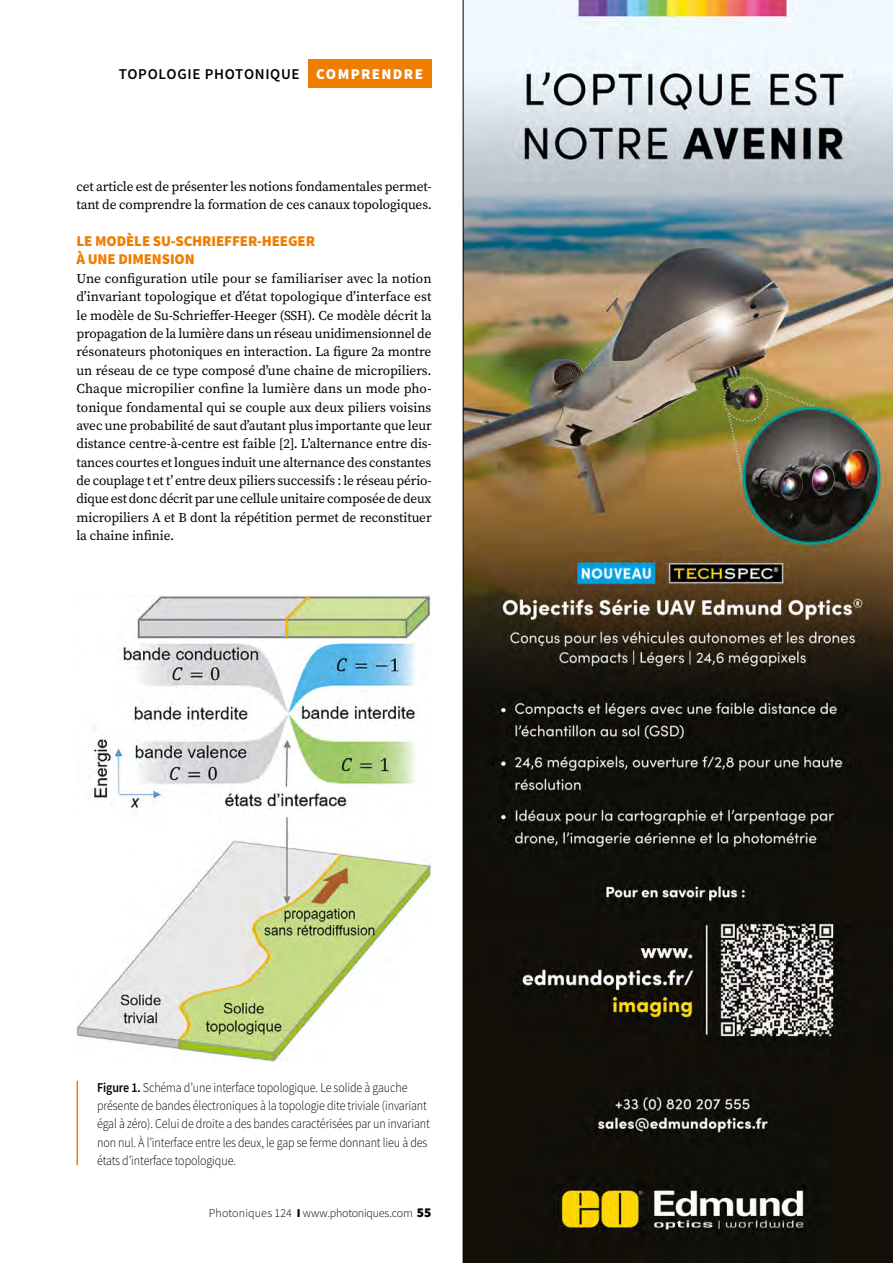
<style>
.page{position:relative;width:893px;height:1263px;background:#fff}
.page>*{position:absolute;margin:0;border:0;box-sizing:border-box;transform-origin:0 0}
.t1{font:900 15px/18px "Source Sans Pro";letter-spacing:-.01em;color:#ef7d00}
.t2{font:600 15px "Source Sans Pro";color:#000}
.t3{font:900 15px "Source Sans Pro";letter-spacing:.09em;color:#fff}
.t4{font:13.5px/18.3px "Source Serif Pro";letter-spacing:-.01em;color:#000}
.t5{font:300 13.5px/18.3px "Source Sans Pro";letter-spacing:-.01em;color:#000;scale:.89 1}
.t6{font:300 12px "Source Sans Pro";color:#000}
.s1{font-weight:600}
.s2{font-weight:900}
.s3{font-weight:900;font-size:13.5px}
</style>
<div class="page">
<div style="left:308px;top:60px;width:124px;height:28px;background:#ef7d00"></div>
<img style="left:77px;top:595px;width:355px;height:466px">
<hr style="left:77px;top:1081px;width:1px;height:84px;background:#ef7d00">
<img style="left:463px;top:0;width:430px;height:1263px">
<p class="t2" style="left:119px;top:64px;width:10px">TOPOLOGIE</p>
<p class="t2" style="left:205px;top:64px;width:11px">PHOTONIQUE</p>
<p class="t3" style="left:316px;top:64px;width:108px">COMPRENDRE</p>
<p class="t4" style="left:77px;top:177px;width:357px">cet article est de présenter les notions fondamentales permet&shy;tant de comprendre la formation de ces canaux topologiques.</p>
<p class="t1" style="left:77px;top:232px;width:240px">LE MODÈLE SU-SCHRIEFFER-HEEGER<br>À UNE DIMENSION</p>
<p class="t4" style="left:77px;top:269px;width:357px;text-align:justify">Une configuration utile pour se familiariser avec la notion d’invariant topologique et d’état topologique d’interface est le modèle de Su-Schrieffer-Heeger (SSH). Ce modèle décrit la propagation de la lumière dans un réseau unidimensionnel de résonateurs photoniques en interaction. La figure 2a montre un réseau de ce type composé d’une chaine de micropiliers.<br>Chaque micropilier confine la lumière dans un mode pho&shy;tonique fondamental qui se couple aux deux piliers voisins avec une probabilité de saut d’autant plus importante que leur distance centre-à-centre est faible [2]. L’alternance entre dis&shy;tances courtes et longues induit une alternance des constantes de couplage t et t’ entre deux piliers successifs : le réseau pério&shy;dique est donc décrit par une cellule unitaire composée de deux micropiliers A et B dont la répétition permet de reconstituer la chaine infinie.</p>
<p class="t5" style="left:97px;top:1078px;width:375px"><span class="s1">FIGURE 1.</span> Schéma d’une interface topologique. Le solide à gauche présente de bandes électroniques à la topologie dite triviale (invariant égal à zéro). Celui de droite a des bandes caractérisées par un invariant non nul. À l’interface entre les deux, le gap se ferme donnant lieu à des états d’interface topologique.</p>
<p class="t6" style="left:209px;top:1205px;width:224px">Photoniques 124 <span class="s2">I</span> www.photoniques.com <span class="s3">55</span></p>
</div>
